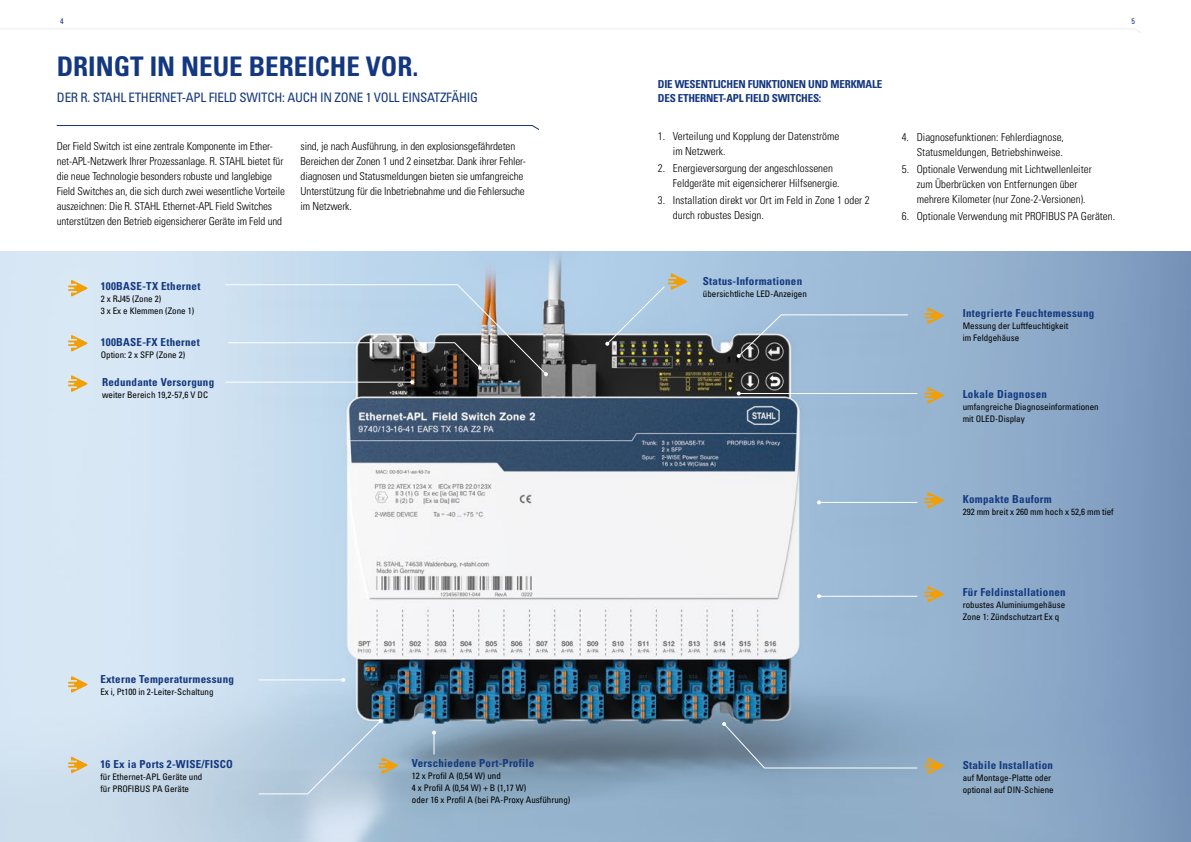
<style>
.page{position:relative;width:1191px;height:842px;background:#fff}
.page>*{position:absolute;margin:0;border:0;box-sizing:border-box;transform-origin:0 0}
.t1{font:700 condensed 27px "Univers LT Pro";color:#14387f}
.t2{font:condensed 13px "Univers LT Pro";letter-spacing:-.02em;color:#14387f}
.t3{font:300 condensed 11px/15px "Univers LT Pro";letter-spacing:-.01em;color:#000}
.t4{font:700 condensed 11px "Univers LT Pro";letter-spacing:.025em;color:#14387f}
.t5{font:700 condensed 11px/14px "Univers LT Pro";letter-spacing:-.02em;color:#14387f}
.t6{font:condensed 9px/12px "Univers LT Pro";color:#000}
.t7{font:condensed 8px "Univers LT Pro";color:#14387f}
</style>
<div class="page">
<img style="left:0;top:251px;width:1191px;height:591px">
<div style="left:214px;top:270px;width:374px;height:155px;background:#000;opacity:.37"></div>
<div style="left:214px;top:367px;width:240px;height:69px;background:#000;opacity:.37"></div>
<svg style="left:224px;top:284px;width:324px;height:100px;background:#9faebb"></svg>
<div style="left:247px;top:665px;width:138px;height:68px;background:#000;opacity:.37"></div>
<hr style="left:259px;top:679px;width:84px;height:1px;background:#fff">
<svg style="left:341px;top:678px;width:4px;height:4px"></svg>
<div style="left:720px;top:379px;width:231px;height:68px;background:#000;opacity:.37"></div>
<div style="left:800px;top:488px;width:151px;height:68px;background:#99b7d3"></div>
<hr style="left:819px;top:502px;width:98px;height:1px;background:#fff">
<svg style="left:817px;top:500px;width:4px;height:4px"></svg>
<div style="left:800px;top:582px;width:151px;height:68px;background:#99b7d3"></div>
<hr style="left:819px;top:596px;width:98px;height:1px;background:#fff">
<svg style="left:817px;top:594px;width:4px;height:4px"></svg>
<div style="left:247px;top:710px;width:176px;height:132px;background:#000;opacity:.37"></div>
<div style="left:412px;top:722px;width:66px;height:74px;background:#000;opacity:.37"></div>
<svg style="left:432px;top:730px;width:4px;height:24px"></svg>
<div style="left:588px;top:281px;width:112px;height:113px;background:#000;opacity:.37"></div>
<div style="left:719px;top:300px;width:223px;height:106px;background:#000;opacity:.37"></div>
<svg style="left:736px;top:314px;width:173px;height:44px;background:#91aac0"></svg>
<div style="left:705px;top:712px;width:246px;height:109px;background:#000;opacity:.37"></div>
<svg style="left:722px;top:722px;width:196px;height:47px;background:#7f99b1"></svg>
<svg style="left:0;top:28px;width:1141px;height:5px"></svg>
<svg style="left:68px;top:375px;width:20px;height:17px"></svg>
<svg style="left:68px;top:335px;width:20px;height:16px"></svg>
<svg style="left:68px;top:280px;width:20px;height:16px"></svg>
<svg style="left:68px;top:676px;width:20px;height:17px"></svg>
<svg style="left:68px;top:757px;width:20px;height:16px"></svg>
<svg style="left:258px;top:719px;width:140px;height:76px;background:#b1c6d7"></svg>
<svg style="left:605px;top:273px;width:82px;height:73px;background:#9fb5c6"></svg>
<svg style="left:924px;top:307px;width:20px;height:17px"></svg>
<svg style="left:924px;top:387px;width:20px;height:17px"></svg>
<svg style="left:924px;top:492px;width:20px;height:17px"></svg>
<svg style="left:924px;top:586px;width:20px;height:16px"></svg>
<svg style="left:924px;top:758px;width:20px;height:16px"></svg>
<svg style="left:57px;top:125px;width:482px;height:5px"></svg>
<p class="t7" style="left:60px;top:16px;width:5px">4</p>
<p class="t7" style="left:1131px;top:16px;width:5px">5</p>
<h1 class="t1" style="left:57px;top:50px;width:363px">DRINGT IN NEUE BEREICHE VOR.</h1>
<p class="t2" style="left:57px;top:89px;width:422px">DER R. STAHL ETHERNET-APL FIELD SWITCH: AUCH IN ZONE 1 VOLL EINSATZFÄHIG</p>
<p class="t5" style="left:658px;top:77px;width:226px">DIE WESENTLICHEN FUNKTIONEN UND MERKMALE<br>DES ETHERNET-APL FIELD SWITCHES:</p>
<p class="t3" style="left:57px;top:138px;width:230px">Der Field Switch ist eine zentrale Komponente im Ether&shy;net-APL-Netzwerk Ihrer Prozessanlage. R. STAHL bietet für die neue Technologie besonders robuste und langlebige Field Switches an, die sich durch zwei wesentliche Vorteile auszeichnen: Die R. STAHL Ethernet-APL Field Switches unterstützen den Betrieb eigensicherer Geräte im Feld und</p>
<p class="t3" style="left:300px;top:138px;width:227px">sind, je nach Ausführung, in den explosionsgefährdeten Bereichen der Zonen 1 und 2 einsetzbar. Dank ihrer Fehler&shy;diagnosen und Statusmeldungen bieten sie umfangreiche Unterstützung für die Inbetriebnahme und die Fehlersuche im Netzwerk.</p>
<p class="t3" style="left:673px;top:128px;width:168px;text-indent:-15px">1. Verteilung und Kopplung der Datenströme im Netzwerk.</p>
<p class="t3" style="left:673px;top:160px;width:168px;text-indent:-15px">2. Energieversorgung der angeschlossenen<br>Feldgeräte mit eigensicherer Hilfsenergie.</p>
<p class="t3" style="left:673px;top:192px;width:198px;text-indent:-15px">3. Installation direkt vor Ort im Feld in Zone 1 oder 2 durch robustes Design.</p>
<p class="t4" style="left:101px;top:279px;width:101px">100BASE-TX Ethernet</p>
<p class="t6" style="left:101px;top:292px;width:95px">2 x RJ45 (Zone 2)<br>3 x Ex e Klemmen (Zone 1)</p>
<p class="t4" style="left:101px;top:335px;width:101px">100BASE-FX Ethernet</p>
<p class="t6" style="left:101px;top:348px;width:86px">Option: 2 x SFP (Zone 2)</p>
<p class="t4" style="left:102px;top:375px;width:114px">Redundante Versorgung</p>
<p class="t6" style="left:102px;top:389px;width:107px">weiter Bereich 19,2-57,6 V DC</p>
<p class="t4" style="left:703px;top:274px;width:101px">Status-Informationen</p>
<p class="t6" style="left:703px;top:288px;width:105px">übersichtliche LED-Anzeigen</p>
<p class="t3" style="left:901px;top:129px;width:164px;text-align:right">4. Diagnosefunktionen: Fehlerdiagnose,<br>Statusmeldungen, Betriebshinweise.</p>
<p class="t3" style="left:916px;top:161px;width:176px;text-indent:-15px">5. Optionale Verwendung mit Lichtwellenleiter zum Überbrücken von Entfernungen über mehrere Kilometer (nur Zone-2-Versionen).</p>
<p class="t3" style="left:901px;top:208px;width:215px">6. Optionale Verwendung mit PROFIBUS PA Geräten.</p>
<p class="t4" style="left:962px;top:306px;width:133px">Integrierte Feuchtemessung</p>
<p class="t6" style="left:962px;top:319px;width:107px">Messung der Luftfeuchtigkeit im Feldgehäuse</p>
<p class="t4" style="left:962px;top:387px;width:86px">Lokale Diagnosen</p>
<p class="t6" style="left:962px;top:400px;width:137px">umfangreiche Diagnoseinformationen mit OLED-Display</p>
<p class="t4" style="left:962px;top:492px;width:91px">Kompakte Bauform</p>
<p class="t6" style="left:962px;top:505px;width:152px">292 mm breit x 260 mm hoch x 52,6 mm tief</p>
<p class="t4" style="left:100px;top:672px;width:135px">Externe Temperaturmessung</p>
<p class="t6" style="left:100px;top:685px;width:115px">Ex i, Pt100 in 2-Leiter-Schaltung</p>
<p class="t4" style="left:100px;top:757px;width:134px">16 Ex ia Ports 2-WISE/FISCO</p>
<p class="t6" style="left:100px;top:770px;width:103px">für Ethernet-APL Geräte und für PROFIBUS PA Geräte</p>
<p class="t4" style="left:412px;top:756px;width:124px">Verschiedene Port-Profile</p>
<p class="t6" style="left:412px;top:769px;width:160px">12 x Profil A (0,54 W) und<br>4 x Profil A (0,54 W) + B (1,17 W)<br>oder 16 x Profil A (bei PA-Proxy Ausführung)</p>
<p class="t4" style="left:962px;top:586px;width:104px">Für Feldinstallationen</p>
<p class="t6" style="left:962px;top:599px;width:104px">robustes Aluminiumgehäuse<br>Zone 1: Zündschutzart Ex q</p>
<p class="t4" style="left:962px;top:758px;width:92px">Stabile Installation</p>
<p class="t6" style="left:962px;top:771px;width:92px">auf Montage-Platte oder optional auf DIN-Schiene</p>
</div>
